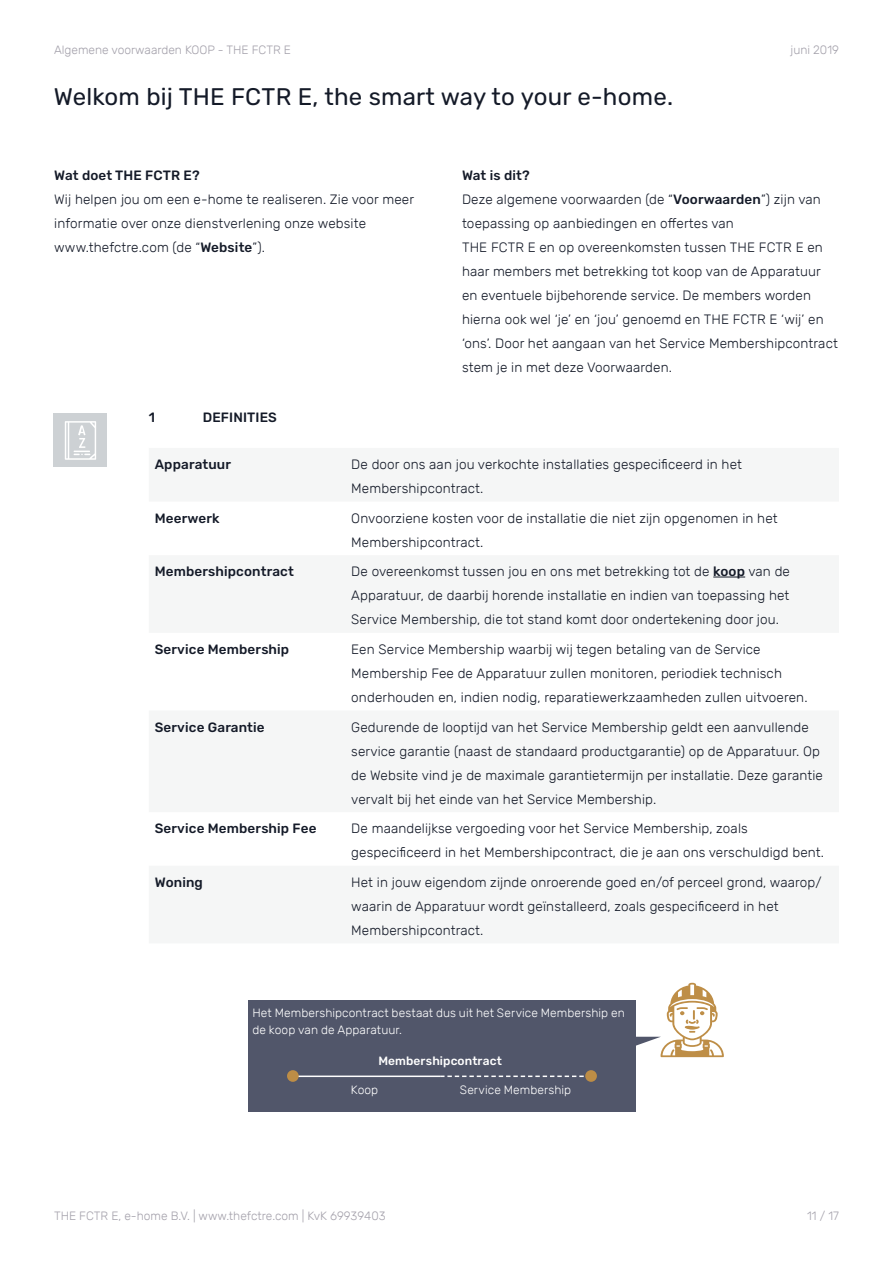
<style>
.page{position:relative;width:893px;height:1263px;background:#fff}
.page>*{position:absolute;margin:0;border:0;box-sizing:border-box;transform-origin:0 0}
.t1{font:24px "Rubik";letter-spacing:.01em;color:#141a28}
.t2{font:300 13.5px/24px "Rubik";letter-spacing:.01em;color:#141a28}
.t3{font:500 13.5px "Rubik";letter-spacing:.01em;color:#141a28}
.t4{font:300 12px/16.5px "Rubik";letter-spacing:.005em;color:#fff}
.t5{font:300 12px "Rubik";color:#a4a1ab}
.t6{font:500 12px "Rubik";letter-spacing:.01em;color:#fff}
.s1{font-weight:500}
</style>
<div class="page">
<hr style="left:713px;top:577px;width:32px;height:1px;background:#141a28">
<div style="left:249px;top:1000px;width:387px;height:112px;background:#51566a"></div>
<svg style="left:636px;top:983px;width:88px;height:74px"></svg>
<hr style="left:289px;top:1075px;width:151px;height:2px;background:#fff">
<svg style="left:440px;top:1075px;width:144px;height:2px"></svg>
<div style="left:288px;top:1071px;width:10px;height:10px;background:#bd8d46;border-radius:50%"></div>
<div style="left:287px;top:1070px;width:12px;height:12px;border:2px solid #bd8d46;border-radius:50%"></div>
<div style="left:586px;top:1071px;width:10px;height:10px;background:#bd8d46;border-radius:50%"></div>
<div style="left:585px;top:1070px;width:12px;height:12px;border:2px solid #bd8d46;border-radius:50%"></div>
<div style="left:54px;top:414px;width:53px;height:53px;background:#cdd1d4"></div>
<svg style="left:65px;top:421px;width:31px;height:39px"></svg>
<p class="t5" style="left:54px;top:43px;width:238px">Algemene voorwaarden KOOP - THE FCTR E</p>
<h1 class="t1" style="left:54px;top:83px;width:621px">Welkom bij THE FCTR E, the smart way to your e-home.</h1>
<p class="t5" style="left:790px;top:43px;width:50px">juni 2019</p>
<p class="t3" style="left:54px;top:167px;width:147px">Wat doet THE FCTR E?</p>
<p class="t2" style="left:54px;top:187px;width:361px">Wij helpen jou om een e-home te realiseren. Zie voor meer informatie over onze dienstverlening onze website www.thefctre.com (de “<span class="s1">Website</span>”).</p>
<p class="t2" style="left:462px;top:163px;width:377px"><span class="s1">Wat is dit?<br></span>Deze algemene voorwaarden (de “<span class="s1">Voorwaarden</span>”) zijn van toepassing op aanbiedingen en offertes van<br>THE FCTR E en op overeenkomsten tussen THE FCTR E en haar members met betrekking tot koop van de Apparatuur en eventuele bijbehorende service. De members worden hierna ook wel ‘je’ en ‘jou’ genoemd en THE FCTR E ‘wij’ en ‘ons’. Door het aangaan van het Service Membershipcontract stem je in met deze Voorwaarden.</p>
<p class="t3" style="left:149px;top:410px;width:8px">1</p>
<p class="t3" style="left:203px;top:410px;width:76px">DEFINITIES</p>
<p class="t3" style="left:155px;top:457px;width:78px">Apparatuur</p>
<p class="t2" style="left:351px;top:453px;width:392px">De door ons aan jou verkochte installaties gespecificeerd in het<br>Membershipcontract.</p>
<p class="t3" style="left:155px;top:510px;width:66px">Meerwerk</p>
<p class="t2" style="left:351px;top:506px;width:428px">Onvoorziene kosten voor de installatie die niet zijn opgenomen in het<br>Membershipcontract.</p>
<p class="t3" style="left:155px;top:564px;width:140px">Membershipcontract</p>
<p class="t2" style="left:351px;top:560px;width:440px;text-align:justify">De overeenkomst tussen jou en ons met betrekking tot de <span class="s1">koop</span> van de Apparatuur, de daarbij horende installatie en indien van toepassing het Service Membership, die tot stand komt door ondertekening door jou.</p>
<p class="t3" style="left:155px;top:641px;width:136px">Service Membership</p>
<p class="t2" style="left:351px;top:638px;width:458px">Een Service Membership waarbij wij tegen betaling van de Service<br>Membership Fee de Apparatuur zullen monitoren, periodiek technisch onderhouden en, indien nodig, reparatiewerkzaamheden zullen uitvoeren.</p>
<p class="t3" style="left:155px;top:719px;width:111px">Service Garantie</p>
<p class="t2" style="left:351px;top:715px;width:473px">Gedurende de looptijd van het Service Membership geldt een aanvullende service garantie (naast de standaard productgarantie) op de Apparatuur. Op de Website vind je de maximale garantietermijn per installatie. Deze garantie vervalt bij het einde van het Service Membership.</p>
<p class="t3" style="left:155px;top:821px;width:163px">Service Membership Fee</p>
<p class="t2" style="left:351px;top:817px;width:474px">De maandelijkse vergoeding voor het Service Membership, zoals gespecificeerd in het Membershipcontract, die je aan ons verschuldigd bent.</p>
<p class="t3" style="left:155px;top:874px;width:50px">Woning</p>
<p class="t2" style="left:351px;top:870px;width:472px">Het in jouw eigendom zijnde onroerende goed en/of perceel grond, waarop/ waarin de Apparatuur wordt geïnstalleerd, zoals gespecificeerd in het<br>Membershipcontract.</p>
<p class="t4" style="left:253px;top:1005px;width:374px">Het Membershipcontract bestaat dus uit het Service Membership en de koop van de Apparatuur.</p>
<p class="t6" style="left:378px;top:1053px;width:125px">Membershipcontract</p>
<p class="t4" style="left:351px;top:1082px;width:29px">Koop</p>
<p class="t4" style="left:460px;top:1082px;width:113px">Service Membership</p>
<p class="t5" style="left:54px;top:1209px;width:333px">THE FCTR E, e-home B.V. | www.thefctre.com | KvK 69939403</p>
<p class="t5" style="left:807px;top:1209px;width:33px">11 / 17</p>
</div>
